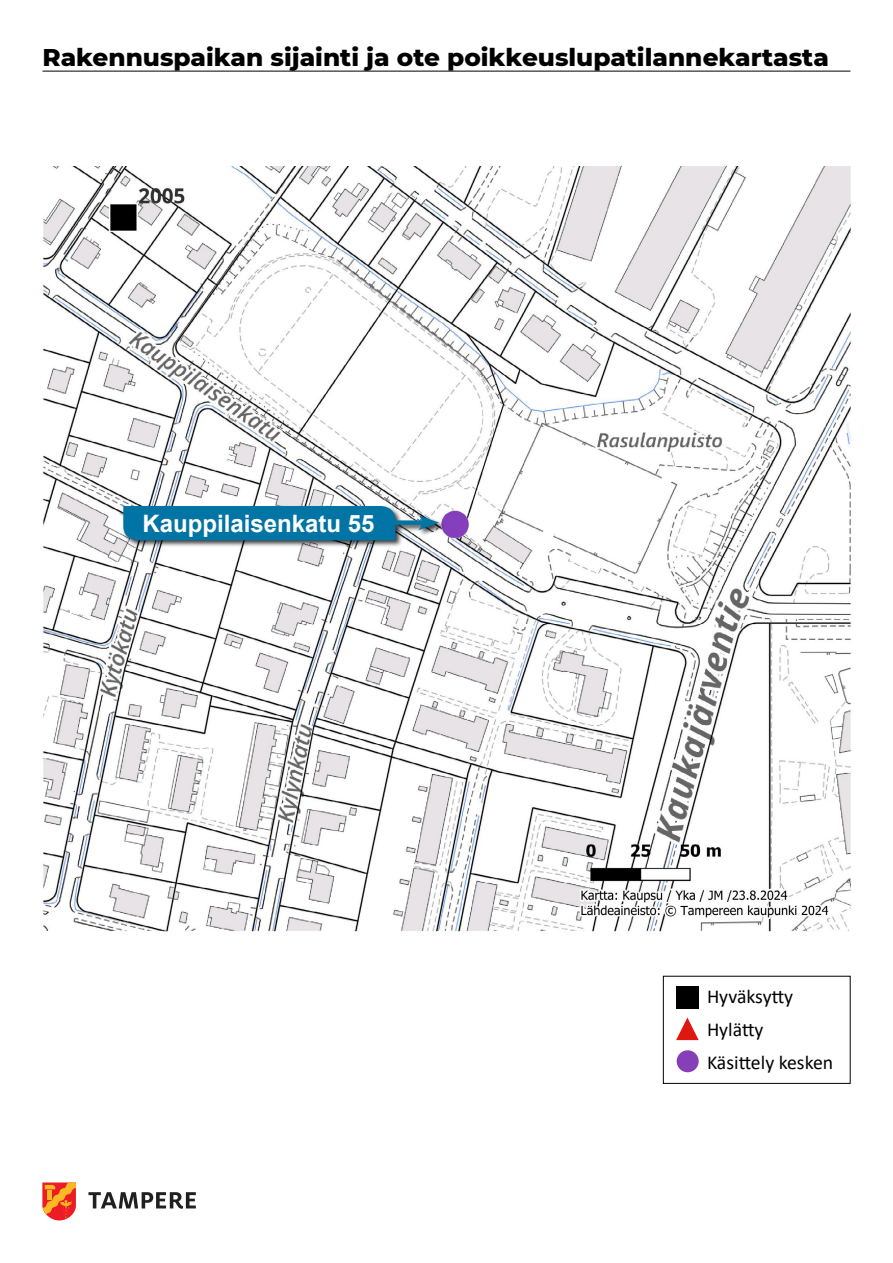
<style>
.page{position:relative;width:893px;height:1263px;background:#fff}
.page>*{position:absolute;margin:0;border:0;box-sizing:border-box;transform-origin:0 0}
.t1{font:800 24.75px "Montserrat";color:#000}
.t2{font:700 24px "Arial";color:#fff}
.t3{font:19.8px/33px "Calibri";color:#000}
</style>
<div class="page">
<img style="left:41px;top:166px;width:811px;height:769px">
<hr style="left:43px;top:71px;width:807px;height:1px;background:#000">
<svg style="left:43px;top:1182px;width:33px;height:38px"></svg>
<svg style="left:88px;top:1192px;width:108px;height:17px"></svg>
<div style="left:663px;top:976px;width:187px;height:108px;border:1px solid #000"></div>
<div style="left:707px;top:981px;width:142px;height:96px;background:#fff"></div>
<div style="left:677px;top:1050px;width:22px;height:22px;background:#863fb7;border-radius:50%"></div>
<div style="left:676px;top:986px;width:23px;height:23px;background:#000"></div>
<svg style="left:676px;top:1017px;width:23px;height:23px"></svg>
<div style="left:122px;top:504px;width:324px;height:44px;background:#000;opacity:.75"></div>
<div style="left:393px;top:520px;width:33px;height:5px;background:#0074a4"></div>
<svg style="left:418px;top:515px;width:21px;height:15px"></svg>
<svg style="left:123px;top:505px;width:273px;height:36px;background:#0a77a4"></svg>
<p class="t1" style="left:43px;top:40px;width:788px">Rakennuspaikan sijainti ja ote poikkeuslupatilannekartasta</p>
<p class="t2" style="left:142px;top:506px;width:234px">Kauppilaisenkatu 55</p>
<p class="t3" style="left:707px;top:980px;width:128px">Hyväksytty<br>Hylätty<br>Käsittely kesken</p>
</div>
